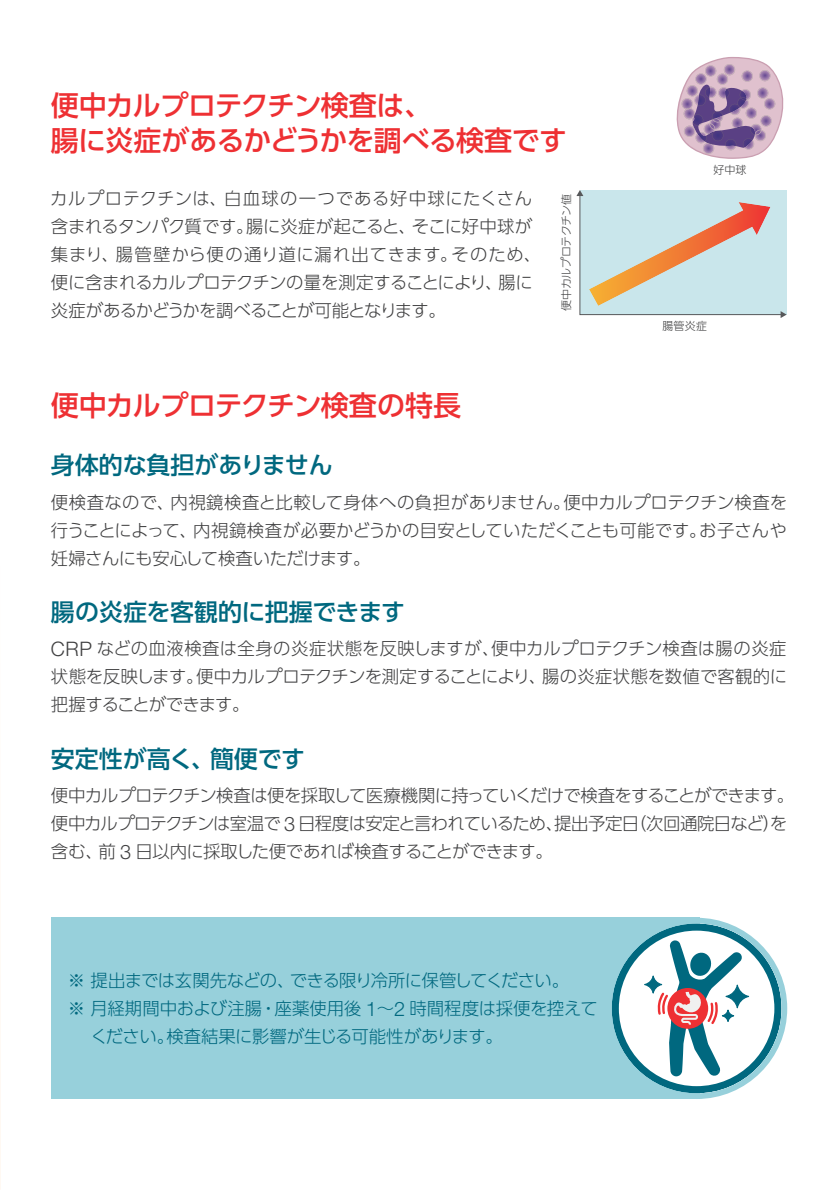
<style>
.page{position:relative;width:840px;height:1190px;background:#fff}
.page>*{position:absolute;margin:0;border:0;box-sizing:border-box;transform-origin:0 0}
.t1{font:28px/36px "UD Shin Go Pr 6 Medium 90 msp RKSJ H";letter-spacing:-.025em;color:#ee3033}
.t2{font:24px "UD Shin Go Pr 6 Medium 90 msp RKSJ H";color:#00687f}
.t3{font:17.4px/28px "UD Shin Go Pr 6 Light 90 msp RKSJ H";letter-spacing:-.025em;color:#404041}
.t4{font:17.4px/28px "UD Shin Go Pr 6 Light 90 msp RKSJ H";letter-spacing:-.025em;color:#00687f}
.t5{font:11px "UD Shin Go Pro Light 90 msp RKSJ H";letter-spacing:-.04em;color:#404041}
.t6{font:11px "UD Shin Go Pro Light 90 msp RKSJ H";letter-spacing:-.02em;color:#404041}
.t7{font:11px "UD Shin Go Pr 6 Light 90 msp RKSJ H";color:#404041}
.s1{font-family:"Helvetica Neue LTW1 G";font-weight:300;font-size:20px}
</style>
<div class="page">
<img style="left:0;top:1060px;width:1px;height:129px">
<div style="left:51px;top:918px;width:648px;height:181px;background:#97d0db"></div>
<svg style="left:576px;top:190px;width:211px;height:128px;background:#ced5d0"></svg>
<svg style="left:676px;top:57px;width:108px;height:102px"></svg>
<svg style="left:613px;top:923px;width:169px;height:170px"></svg>
<svg style="left:722px;top:1010px;width:12px;height:11px"></svg>
<div style="left:722px;top:1010px;width:12px;height:12px;border:1px solid #00687f;border-radius:50%"></div>
<svg style="left:726px;top:985px;width:23px;height:23px"></svg>
<div style="left:725px;top:985px;width:24px;height:23px;border:1px solid #00687f;border-radius:50%"></div>
<svg style="left:645px;top:976px;width:17px;height:17px"></svg>
<div style="left:644px;top:975px;width:18px;height:19px;border:1px solid #00687f;border-radius:50%"></div>
<div style="left:606px;top:918px;width:181px;height:181px;border:6px solid #97d0db;border-radius:50%"></div>
<h1 class="t1" style="left:51px;top:86px;width:518px">便中カルプロテクチン検査は、<br>腸に炎症があるかどうかを調べる検査です</h1>
<p class="t3" style="left:50px;top:184px;width:492px">カルプロテクチンは、白血球の一つである好中球にたくさん含まれるタンパク質です。腸に炎症が起こると、そこに好中球が集まり、腸管壁から便の通り道に漏れ出てきます。そのため、便に含まれるカルプロテクチンの量を測定することにより、腸に炎症があるかどうかを調べることが可能となります。</p>
<p class="t5" style="left:557px;top:311px;width:118px;rotate:-90deg">便中カルプロテクチン値</p>
<h1 class="t1" style="left:51px;top:386px;width:412px">便中カルプロテクチン検査の特長</h1>
<p class="t7" style="left:714px;top:161px;width:34px">好中球</p>
<p class="t6" style="left:662px;top:317px;width:46px">腸管炎症</p>
<h2 class="t2" style="left:51px;top:446px;width:283px">身体的な負担がありません</h2>
<p class="t3" style="left:51px;top:487px;width:738px;text-align:justify">便検査なので、内視鏡検査と比較して身体への負担がありません。便中カルプロテクチン検査を行うことによって、内視鏡検査が必要かどうかの目安としていただくことも可能です。お子さんや妊婦さんにも安心して検査いただけます。</p>
<h2 class="t2" style="left:51px;top:592px;width:356px">腸の炎症を客観的に把握できます</h2>
<p class="t3" style="left:51px;top:634px;width:738px;text-align:justify"><span class="s1">CRP</span> などの血液検査は全身の炎症状態を反映しますが、便中カルプロテクチン検査は腸の炎症状態を反映します。便中カルプロテクチンを測定することにより、腸の炎症状態を数値で客観的に把握することができます。</p>
<h2 class="t2" style="left:51px;top:739px;width:256px">安定性が高く、簡便です</h2>
<p class="t3" style="left:51px;top:780px;width:745px">便中カルプロテクチン検査は便を採取して医療機関に持っていくだけで検査をすることができます。便中カルプロテクチンは室温で <span class="s1">3</span> 日程度は安定と言われているため、提出予定日（次回通院日など）を含む、前 <span class="s1">3</span> 日以内に採取した便であれば検査することができます。</p>
<p class="t4" style="left:68px;top:966px;width:531px">※ 提出までは玄関先などの、できる限り冷所に保管してください。<br>※ 月経期間中および注腸・座薬使用後 <span class="s1">1</span>～<span class="s1">2</span> 時間程度は採便を控えて　ください。検査結果に影響が生じる可能性があります。</p>
</div>
